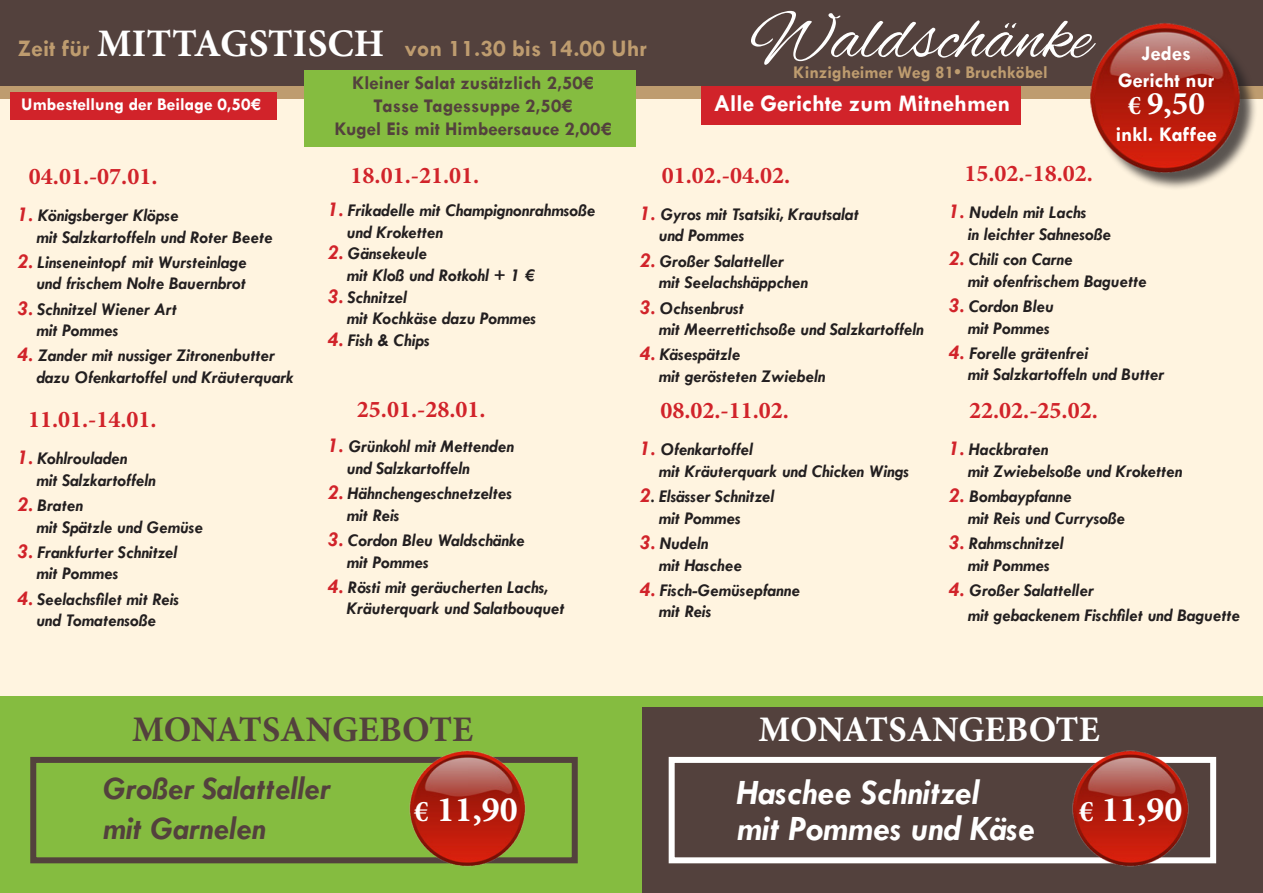
<style>
.page{position:relative;width:1263px;height:893px;background:#fff}
.page>*{position:absolute;margin:0;border:0;box-sizing:border-box;transform-origin:0 0}
.t1{font:72px "Alex Brush";color:#fff}
.t2{font:italic 700 36px "Tw Cen";color:#fff}
.t3{font:700 36px "Minion Pro";color:#fff}
.t4{font:700 36px "Minion Pro";color:#53413d}
.t5{font:italic 700 33px "Tw Cen";color:#53413d}
.t6{font:700 33px "Minion Pro";color:#fff}
.t7{font:700 24px "Minion Pro";color:#d1232a}
.t8{font:700 24px "Tw Cen";color:#be9c6f}
.t9{font:700 24px "Tw Cen";color:#fff}
.t10{font:700 21px "Tw Cen";color:#fff}
.t11{font:700 19.5px "Tw Cen";color:#53413d}
.t12{font:italic 700 18px "Tw Cen";color:#231f20}
.t13{font:700 18px "Tw Cen";color:#be9c6f}
.t14{font:700 18px "Tw Cen";color:#fff}
.s1{font-family:"Minion Pro";font-size:39px;color:#fff}
.s2{font-size:27px}
.s3{font-size:21px;color:#d1232a}
.s4{font-size:30px}
</style>
<div class="page">
<div style="left:0;top:92px;width:1263px;height:801px;background:#fff4e0"></div>
<div style="left:0;top:696px;width:1263px;height:197px;background:#85bc40"></div>
<div style="left:0;top:86px;width:1263px;height:13px;background:#be9c6f"></div>
<div style="left:0;top:0;width:1263px;height:86px;background:#53413d"></div>
<div style="left:304px;top:70px;width:332px;height:76px;background:#85bc40"></div>
<div style="left:1093px;top:26px;width:165px;height:164px;background:#231f20;opacity:.75"></div>
<img style="left:1090px;top:23px;width:152px;height:152px">
<div style="left:643px;top:707px;width:620px;height:186px;background:#53413d"></div>
<div style="left:30px;top:757px;width:548px;height:106px;border:6px solid #53413d"></div>
<div style="left:669px;top:757px;width:547px;height:106px;border:6px solid #fff"></div>
<div style="left:701px;top:86px;width:319px;height:39px;background:#d1232a"></div>
<div style="left:10px;top:92px;width:266px;height:28px;background:#d1232a"></div>
<img style="left:408px;top:750px;width:118px;height:117px">
<img style="left:1071px;top:750px;width:118px;height:117px">
<p class="t1" style="left:750px;top:-3px;width:343px">Waldschänke</p>
<p class="t13" style="left:793px;top:62px;width:256px">Kinzigheimer Weg 81• Bruchköbel</p>
<p class="t8" style="left:18px;top:34px;width:631px">Zeit für <span class="s1">MITTAGSTISCH</span> von 11.30 bis 14.00 Uhr</p>
<p class="t11" style="left:352px;top:71px;width:243px">Kleiner Salat zusätzlich 2,50€</p>
<p class="t11" style="left:374px;top:94px;width:200px">Tasse Tagessuppe 2,50€</p>
<p class="t11" style="left:334px;top:117px;width:279px">Kugel Eis mit Himbeersauce 2,00€</p>
<p class="t14" style="left:21px;top:94px;width:241px">Umbestellung der Beilage 0,50€</p>
<p class="t9" style="left:714px;top:89px;width:298px">Alle Gerichte zum Mitnehmen</p>
<p class="t10" style="left:1142px;top:41px;width:51px">Jedes</p>
<p class="t10" style="left:1118px;top:68px;width:98px">Gericht nur</p>
<p class="t6" style="left:1128px;top:80px;width:79px"><span class="s2">€</span> 9,50</p>
<p class="t10" style="left:1116px;top:122px;width:103px">inkl. Kaffee</p>
<p class="t7" style="left:29px;top:159px;width:130px">04.01.-07.01.</p>
<p class="t12" style="left:17px;top:205px;width:163px"><span class="s3">1.</span> Königsberger Klöpse</p>
<p class="t12" style="left:36px;top:226px;width:238px">mit Salzkartoffeln und Roter Beete</p>
<p class="t12" style="left:17px;top:251px;width:231px"><span class="s3">2.</span> Linseneintopf mit Wursteinlage</p>
<p class="t12" style="left:36px;top:273px;width:211px">und frischem Nolte Bauernbrot</p>
<p class="t12" style="left:17px;top:298px;width:161px"><span class="s3">3.</span> Schnitzel Wiener Art</p>
<p class="t12" style="left:36px;top:320px;width:84px">mit Pommes</p>
<p class="t12" style="left:17px;top:345px;width:259px"><span class="s3">4.</span> Zander mit nussiger Zitronenbutter</p>
<p class="t12" style="left:36px;top:367px;width:259px">dazu Ofenkartoffel und Kräuterquark</p>
<p class="t7" style="left:28px;top:402px;width:130px">11.01.-14.01.</p>
<p class="t12" style="left:17px;top:448px;width:112px"><span class="s3">1.</span> Kohlrouladen</p>
<p class="t12" style="left:36px;top:469px;width:121px">mit Salzkartoffeln</p>
<p class="t12" style="left:17px;top:494px;width:67px"><span class="s3">2.</span> Braten</p>
<p class="t12" style="left:36px;top:516px;width:168px">mit Spätzle und Gemüse</p>
<p class="t12" style="left:17px;top:541px;width:162px"><span class="s3">3.</span> Frankfurter Schnitzel</p>
<p class="t12" style="left:36px;top:563px;width:84px">mit Pommes</p>
<p class="t12" style="left:17px;top:588px;width:163px"><span class="s3">4.</span> Seelachsfilet mit Reis</p>
<p class="t12" style="left:36px;top:610px;width:121px">und Tomatensoße</p>
<p class="t7" style="left:351px;top:158px;width:130px">18.01.-21.01.</p>
<p class="t12" style="left:328px;top:200px;width:269px"><span class="s3">1.</span> Frikadelle mit Champignonrahmsoße</p>
<p class="t12" style="left:347px;top:221px;width:98px">und Kroketten</p>
<p class="t12" style="left:328px;top:243px;width:101px"><span class="s3">2.</span> Gänsekeule</p>
<p class="t12" style="left:347px;top:265px;width:190px">mit Kloß und Rotkohl + 1 €</p>
<p class="t12" style="left:328px;top:286px;width:81px"><span class="s3">3.</span> Schnitzel</p>
<p class="t12" style="left:347px;top:308px;width:191px">mit Kochkäse dazu Pommes</p>
<p class="t12" style="left:328px;top:329px;width:104px"><span class="s3">4.</span> Fish &amp; Chips</p>
<p class="t7" style="left:357px;top:392px;width:130px">25.01.-28.01.</p>
<p class="t12" style="left:328px;top:436px;width:188px"><span class="s3">1.</span> Grünkohl mit Mettenden</p>
<p class="t12" style="left:347px;top:457px;width:125px">und Salzkartoffeln</p>
<p class="t12" style="left:328px;top:483px;width:186px"><span class="s3">2.</span> Hähnchengeschnetzeltes</p>
<p class="t12" style="left:347px;top:504px;width:54px">mit Reis</p>
<p class="t12" style="left:328px;top:529px;width:198px"><span class="s3">3.</span> Cordon Bleu Waldschänke</p>
<p class="t12" style="left:347px;top:551px;width:84px">mit Pommes</p>
<p class="t12" style="left:328px;top:576px;width:222px"><span class="s3">4.</span> Rösti mit geräucherten Lachs,</p>
<p class="t12" style="left:347px;top:598px;width:219px">Kräuterquark und Salatbouquet</p>
<p class="t7" style="left:662px;top:158px;width:130px">01.02.-04.02.</p>
<p class="t12" style="left:640px;top:203px;width:221px"><span class="s3">1.</span> Gyros mit Tsatsiki, Krautsalat</p>
<p class="t12" style="left:659px;top:225px;width:87px">und Pommes</p>
<p class="t12" style="left:640px;top:250px;width:146px"><span class="s3">2.</span> Großer Salatteller</p>
<p class="t12" style="left:659px;top:272px;width:151px">mit Seelachshäppchen</p>
<p class="t12" style="left:640px;top:297px;width:106px"><span class="s3">3.</span> Ochsenbrust</p>
<p class="t12" style="left:659px;top:319px;width:266px">mit Meerrettichsoße und Salzkartoffeln</p>
<p class="t12" style="left:640px;top:344px;width:102px"><span class="s3">4.</span> Käsespätzle</p>
<p class="t12" style="left:659px;top:365px;width:168px">mit gerösteten Zwiebeln</p>
<p class="t7" style="left:660px;top:394px;width:130px">08.02.-11.02.</p>
<p class="t12" style="left:640px;top:439px;width:115px"><span class="s3">1.</span> Ofenkartoffel</p>
<p class="t12" style="left:659px;top:460px;width:252px">mit Kräuterquark und Chicken Wings</p>
<p class="t12" style="left:640px;top:486px;width:136px"><span class="s3">2</span>. Elsässer Schnitzel</p>
<p class="t12" style="left:659px;top:507px;width:84px">mit Pommes</p>
<p class="t12" style="left:640px;top:532px;width:70px"><span class="s3">3.</span> Nudeln</p>
<p class="t12" style="left:659px;top:554px;width:85px">mit Haschee</p>
<p class="t12" style="left:640px;top:579px;width:162px"><span class="s3">4.</span> Fisch-Gemüsepfanne</p>
<p class="t12" style="left:659px;top:601px;width:54px">mit Reis</p>
<p class="t7" style="left:964px;top:157px;width:130px">15.02.-18.02.</p>
<p class="t12" style="left:948px;top:202px;width:139px"><span class="s3">1.</span> Nudeln mit Lachs</p>
<p class="t12" style="left:968px;top:223px;width:145px">in leichter Sahnesoße</p>
<p class="t12" style="left:948px;top:249px;width:126px"><span class="s3">2.</span> Chili con Carne</p>
<p class="t12" style="left:968px;top:270px;width:181px">mit ofenfrischem Baguette</p>
<p class="t12" style="left:948px;top:295px;width:107px"><span class="s3">3.</span> Cordon Bleu</p>
<p class="t12" style="left:968px;top:317px;width:84px">mit Pommes</p>
<p class="t12" style="left:948px;top:342px;width:141px"><span class="s3">4.</span> Forelle grätenfrei</p>
<p class="t12" style="left:968px;top:364px;width:198px">mit Salzkartoffeln und Butter</p>
<p class="t7" style="left:969px;top:394px;width:130px">22.02.-25.02.</p>
<p class="t12" style="left:948px;top:439px;width:101px"><span class="s3">1.</span> Hackbraten</p>
<p class="t12" style="left:968px;top:460px;width:216px">mit Zwiebelsoße und Kroketten</p>
<p class="t12" style="left:948px;top:486px;width:125px"><span class="s3">2.</span> Bombaypfanne</p>
<p class="t12" style="left:968px;top:507px;width:159px">mit Reis und Currysoße</p>
<p class="t12" style="left:948px;top:532px;width:117px"><span class="s3">3.</span> Rahmschnitzel</p>
<p class="t12" style="left:968px;top:554px;width:84px">mit Pommes</p>
<p class="t12" style="left:948px;top:579px;width:147px"><span class="s3">4.</span> Großer Salatteller</p>
<p class="t12" style="left:968px;top:604px;width:274px">mit gebackenem Fischfilet und Baguette</p>
<p class="t4" style="left:132px;top:704px;width:343px">MONATSANGEBOTE</p>
<p class="t3" style="left:758px;top:704px;width:343px">MONATSANGEBOTE</p>
<p class="t5" style="left:103px;top:769px;width:229px">Großer Salatteller</p>
<p class="t5" style="left:103px;top:808px;width:164px">mit Garnelen</p>
<p class="t3" style="left:414px;top:784px;width:105px"><span class="s4">€</span> 11,90</p>
<p class="t2" style="left:737px;top:771px;width:244px">Haschee Schnitzel</p>
<p class="t2" style="left:737px;top:807px;width:299px">mit Pommes und Käse</p>
<p class="t3" style="left:1079px;top:784px;width:105px"><span class="s4">€</span> 11,90</p>
</div>
